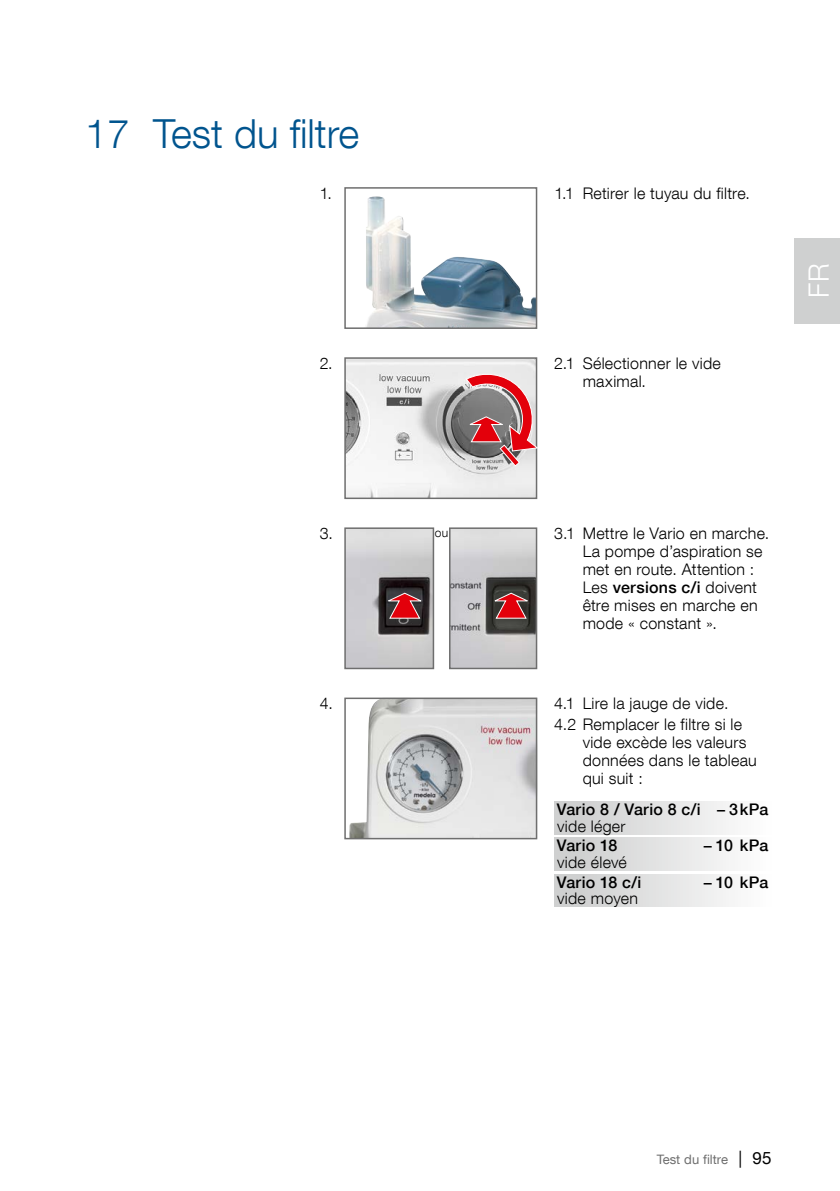
<style>
.page{position:relative;width:840px;height:1191px;background:#fff}
.page>*{position:absolute;margin:0;border:0;box-sizing:border-box;transform-origin:0 0}
.t1{font:300 40px "Helvetica Neue LT Com";color:#00548e}
.t2{font:300 28px "Helvetica Neue LT Com";color:#fff}
.t3{font:300 16px/18px "Helvetica Neue LT Com";letter-spacing:.015em;color:#000}
.t4{font:500 16px "Helvetica Neue LT Com";letter-spacing:.015em;color:#000}
.t5{font:13px "Helvetica Neue LT Com";color:#6e6e6e}
.t6{font:300 12px "Helvetica Neue LT Com";color:#000}
.s1{font-weight:500}
.s2{font-size:17px;color:#000}
</style>
<div class="page">
<div style="left:794px;top:238px;width:45px;height:85px;background:#cfd0d0"></div>
<img style="left:349px;top:700px;width:185px;height:136px">
<div style="left:344px;top:697px;width:193px;height:142px;border:2px solid #6e6e6e"></div>
<img style="left:366px;top:196px;width:168px;height:130px">
<div style="left:344px;top:187px;width:193px;height:142px;border:2px solid #6e6e6e"></div>
<img style="left:347px;top:530px;width:84px;height:136px">
<img style="left:452px;top:530px;width:82px;height:136px">
<div style="left:344px;top:527px;width:90px;height:142px;border:2px solid #6e6e6e"></div>
<div style="left:449px;top:527px;width:88px;height:142px;border:2px solid #6e6e6e"></div>
<svg style="left:384px;top:592px;width:38px;height:27px"></svg>
<svg style="left:490px;top:592px;width:38px;height:27px"></svg>
<img style="left:347px;top:360px;width:187px;height:136px">
<div style="left:344px;top:357px;width:193px;height:142px;border:2px solid #6e6e6e"></div>
<svg style="left:464px;top:371px;width:74px;height:96px;background:#b78285"></svg>
<div style="left:554px;top:801px;width:217px;height:33px;background:linear-gradient(to right,#cacbcb,#fefefe)"></div>
<div style="left:554px;top:837px;width:217px;height:33px;background:linear-gradient(to right,#cacbcb,#fefefe)"></div>
<div style="left:554px;top:874px;width:217px;height:32px;background:linear-gradient(to right,#cacbcb,#fefefe)"></div>
<h1 class="t1" style="left:85px;top:109px;width:275px">17 Test du filtre</h1>
<p class="t3" style="left:319px;top:183px;width:14px">1.</p>
<p class="t3" style="left:554px;top:183px;width:197px">1.1 Retirer le tuyau du filtre.</p>
<p class="t3" style="left:319px;top:354px;width:14px">2.</p>
<p class="t3" style="left:582px;top:354px;width:139px;text-indent:-28px">2.1 Sélectionner le vide maximal.</p>
<h2 class="t2" style="left:801px;top:298px;width:37px;rotate:-90deg">FR</h2>
<p class="t3" style="left:319px;top:524px;width:15px">3.</p>
<p class="t3" style="left:582px;top:524px;width:188px;text-indent:-28px">3.1 Mettre le Vario en marche.<br>La pompe d’aspiration se met en route. Attention :<br>Les <span class="s1">versions c/i</span> doivent être mises en marche en mode « constant ».</p>
<p class="t6" style="left:434px;top:525px;width:15px">ou</p>
<p class="t3" style="left:319px;top:694px;width:15px">4.</p>
<p class="t3" style="left:554px;top:692px;width:189px;line-height:21.4px">4.1 Lire la jauge de vide.<br>4.2 Remplacer le filtre si le</p>
<p class="t3" style="left:582px;top:733px;width:175px">vide excède les valeurs données dans le tableau qui suit :</p>
<p class="t4" style="left:556px;top:800px;width:213px">Vario 8 / Vario 8 c/i – 3kPa</p>
<p class="t3" style="left:557px;top:816px;width:70px">vide léger</p>
<p class="t4" style="left:556px;top:836px;width:62px">Vario 18</p>
<p class="t4" style="left:703px;top:836px;width:66px">– 10 kPa</p>
<p class="t3" style="left:557px;top:852px;width:71px">vide élevé</p>
<p class="t4" style="left:556px;top:872px;width:86px">Vario 18 c/i</p>
<p class="t4" style="left:703px;top:872px;width:66px">– 10 kPa</p>
<p class="t3" style="left:557px;top:889px;width:82px">vide moyen</p>
<p class="t5" style="left:656px;top:1151px;width:116px">Test du filtre <span class="s2">| 95</span></p>
</div>
